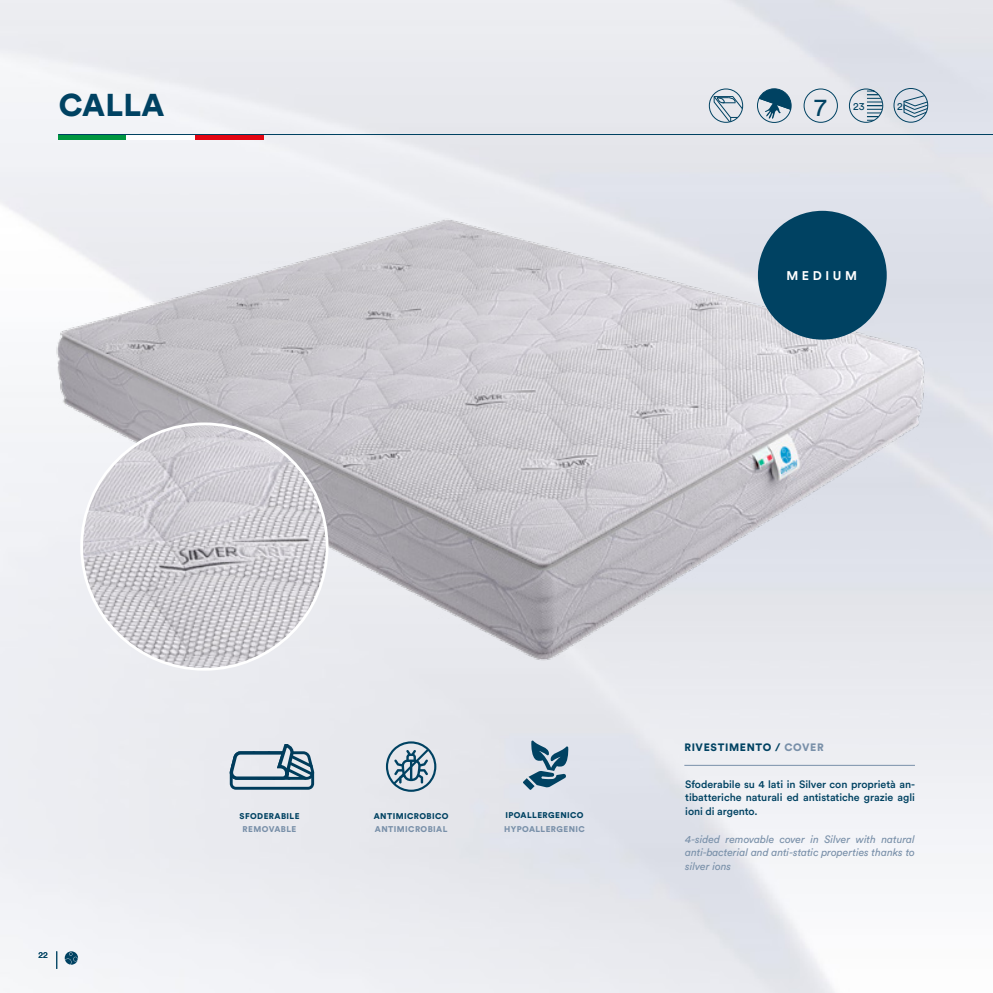
<style>
.page{position:relative;width:993px;height:993px;background:#fff}
.page>*{position:absolute;margin:0;border:0;box-sizing:border-box;transform-origin:0 0}
.t1{font:900 31.25px "Circular Std";letter-spacing:.01em;color:#004262}
.t2{font:25px "Circular Std";color:#004262}
.t3{font:700 12.5px "Circular Std";letter-spacing:.285em;color:#fff}
.t4{font:500 10.62px/13.8px "Circular Std";letter-spacing:-.005em;color:#004262;text-align:justify}
.t5{font:italic 10.62px/13.8px "Circular Std";letter-spacing:-.005em;color:#7990a9;text-align:justify}
.t6{font:900 10.62px "Circular Std";letter-spacing:.06em;color:#004262}
.t7{font:10.62px "Circular Std";color:#004262}
.t8{font:8.75px "Circular Std";color:#004262}
.t9{font:900 8.25px "Circular Std";letter-spacing:.05em;color:#004262}
.t10{font:900 8.25px "Circular Std";letter-spacing:.05em;color:#7990a9}
.s1{color:#7990a9}
</style>
<div class="page">
<img style="left:0;top:0;width:992px;height:992px">
<svg style="left:56px;top:950px;width:1px;height:18px"></svg>
<svg style="left:65px;top:950px;width:13px;height:14px"></svg>
<img style="left:0;top:132px;width:985px;height:595px">
<svg style="left:848px;top:88px;width:35px;height:35px"></svg>
<div style="left:803px;top:89px;width:34px;height:34px;border:1px solid #004262;border-radius:50%"></div>
<svg style="left:713px;top:96px;width:29px;height:26px"></svg>
<div style="left:708px;top:89px;width:34px;height:34px;border:1px solid #004262;border-radius:50%"></div>
<svg style="left:756px;top:88px;width:35px;height:35px"></svg>
<div style="left:58px;top:135px;width:69px;height:5px;background:#009641"></div>
<div style="left:127px;top:135px;width:68px;height:5px;background:#fff"></div>
<div style="left:195px;top:135px;width:68px;height:5px;background:#e30613"></div>
<hr style="left:58px;top:134px;width:934px;height:1px;background:#004262">
<img style="left:82px;top:423px;width:245px;height:246px;border-radius:123px">
<hr style="left:684px;top:764px;width:230px;height:1px;background:#7990a9">
<svg style="left:230px;top:744px;width:84px;height:46px;background:#9bafbd"></svg>
<div style="left:757px;top:211px;width:129px;height:128px;background:#004262;border-radius:50%"></div>
<div style="left:893px;top:88px;width:34px;height:34px;border:1px solid #004262;border-radius:50%"></div>
<svg style="left:902px;top:95px;width:25px;height:23px"></svg>
<svg style="left:523px;top:740px;width:45px;height:49px;background:#84a1b3"></svg>
<svg style="left:386px;top:741px;width:50px;height:50px;background:#a0b4c1"></svg>
<h1 class="t1" style="left:59px;top:84px;width:107px">CALLA</h1>
<h2 class="t2" style="left:814px;top:92px;width:14px">7</h2>
<p class="t7" style="left:852px;top:100px;width:13px">23</p>
<p class="t7" style="left:896px;top:100px;width:7px">2</p>
<p class="t3" style="left:786px;top:268px;width:72px">MEDIUM</p>
<p class="t8" style="left:39px;top:949px;width:11px">22</p>
<p class="t9" style="left:239px;top:809px;width:61px">SFODERABILE</p>
<p class="t10" style="left:242px;top:823px;width:55px">REMOVABLE</p>
<p class="t9" style="left:373px;top:809px;width:76px">ANTIMICROBICO</p>
<p class="t10" style="left:375px;top:823px;width:74px">ANTIMICROBIAL</p>
<p class="t9" style="left:505px;top:809px;width:80px">IPOALLERGENICO</p>
<p class="t10" style="left:504px;top:823px;width:82px">HYPOALLERGENIC</p>
<p class="t6" style="left:684px;top:740px;width:141px">RIVESTIMENTO / <span class="s1">COVER</span></p>
<p class="t4" style="left:685px;top:776px;width:231px">Sfoderabile su 4 lati in Silver con proprietà an&shy;tibatteriche naturali ed antistatiche grazie agli ioni di argento.</p>
<p class="t5" style="left:685px;top:831px;width:231px">4-sided removable cover in Silver with natural anti-bacterial and anti-static properties thanks to silver ions</p>
</div>
